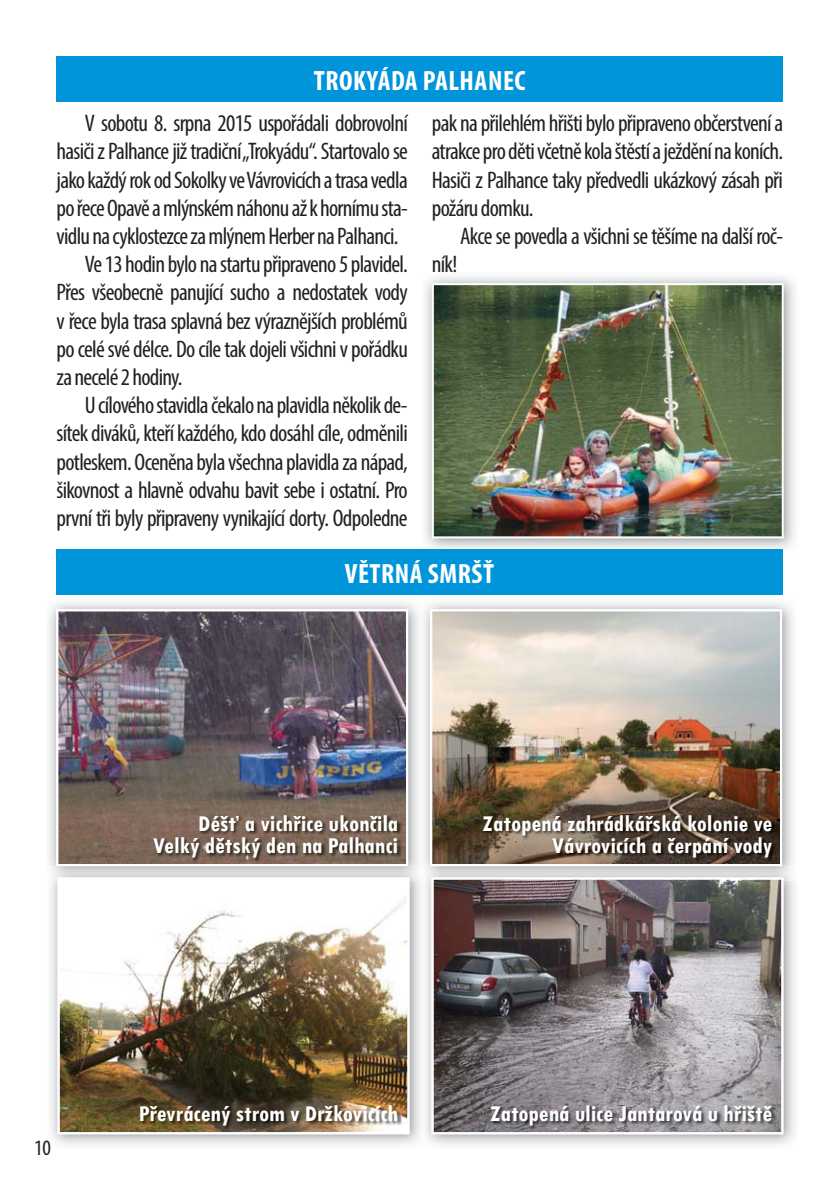
<style>
.page{position:relative;width:840px;height:1191px;background:#fff}
.page>*{position:absolute;margin:0;border:0;box-sizing:border-box;transform-origin:0 0}
.t1{font:700 condensed 28px "Myriad Pro";letter-spacing:.02em;color:#fff}
.t2{font:condensed 24px/28.2px "Myriad Pro";letter-spacing:-.03em;color:#231f20;text-align:justify}
.t3{font:700 condensed 24px/22px "Tw Cen";color:#fff;text-align:right}
.t4{font:condensed 22px "Myriad Pro";color:#231f20}
</style>
<div class="page">
<div style="left:57px;top:57px;width:725px;height:45px;background:#0095da"></div>
<img style="left:421px;top:276px;width:374px;height:276px">
<img style="left:431px;top:283px;width:352px;height:255px">
<div style="left:56px;top:550px;width:726px;height:45px;background:#0095da"></div>
<img style="left:430px;top:609px;width:351px;height:255px">
<img style="left:425px;top:880px;width:370px;height:265px">
<svg style="left:431px;top:877px;width:352px;height:257px;background:#7f797b"></svg>
<img style="left:47px;top:602px;width:373px;height:278px">
<img style="left:56px;top:609px;width:352px;height:257px">
<img style="left:50px;top:880px;width:371px;height:265px">
<img style="left:58px;top:877px;width:351px;height:257px">
<img style="left:153px;top:814px;width:248px;height:47px">
<img style="left:482px;top:814px;width:294px;height:47px">
<img style="left:140px;top:1105px;width:261px;height:25px">
<img style="left:490px;top:1105px;width:286px;height:25px">
<p class="t1" style="left:314px;top:70px;width:213px">TROKYÁDA PALHANEC</p>
<p class="t2" style="left:85px;top:111px;width:324px">V sobotu 8. srpna 2015 uspořádali dobrovolní</p>
<p class="t2" style="left:57px;top:140px;width:352px">hasiči z Palhance již tradiční „Trokyádu“. Startovalo se</p>
<p class="t2" style="left:57px;top:168px;width:352px">jako každý rok od Sokolky ve Vávrovicích a trasa vedla</p>
<p class="t2" style="left:57px;top:196px;width:352px">po řece Opavě a mlýnském náhonu až k hornímu sta-</p>
<p class="t2" style="left:57px;top:224px;width:343px">vidlu na cyklostezce za mlýnem Herber na Palhanci.</p>
<p class="t2" style="left:85px;top:252px;width:324px">Ve 13 hodin bylo na startu připraveno 5 plavidel.</p>
<p class="t2" style="left:57px;top:281px;width:352px">Přes všeobecně panující sucho a nedostatek vody</p>
<p class="t2" style="left:57px;top:309px;width:352px">v řece byla trasa splavná bez výraznějších problémů</p>
<p class="t2" style="left:57px;top:337px;width:352px">po celé své délce. Do cíle tak dojeli všichni v pořádku</p>
<p class="t2" style="left:57px;top:365px;width:127px">za necelé 2 hodiny.</p>
<p class="t2" style="left:85px;top:393px;width:324px">U cílového stavidla čekalo na plavidla několik de-</p>
<p class="t2" style="left:57px;top:422px;width:352px">sítek diváků, kteří každého, kdo dosáhl cíle, odměnili</p>
<p class="t2" style="left:57px;top:450px;width:352px">potleskem. Oceněna byla všechna plavidla za nápad,</p>
<p class="t2" style="left:57px;top:478px;width:352px">šikovnost a hlavně odvahu bavit sebe i ostatní. Pro</p>
<p class="t2" style="left:57px;top:506px;width:352px">první tři byly připraveny vynikající dorty. Odpoledne</p>
<p class="t2" style="left:431px;top:111px;width:352px">pak na přilehlém hřišti bylo připraveno občerstvení a atrakce pro děti včetně kola štěstí a ježdění na koních.<br>Hasiči z Palhance taky předvedli ukázkový zásah při požáru domku.</p>
<p class="t2" style="left:460px;top:224px;width:324px">Akce se povedla a všichni se těšíme na další roč-</p>
<p class="t2" style="left:431px;top:252px;width:27px">ník!</p>
<p class="t1" style="left:344px;top:563px;width:151px">VĚTRNÁ SMRŠŤ</p>
<p class="t3" style="left:153px;top:812px;width:247px">Déšť a vichřice ukončila<br>Velký dětský den na Palhanci</p>
<p class="t3" style="left:482px;top:812px;width:291px">Zatopená zahrádkářská kolonie ve<br>Vávrovicích a čerpání vody</p>
<p class="t4" style="left:34px;top:1139px;width:18px">10</p>
<p class="t3" style="left:139px;top:1102px;width:261px">Převrácený strom v Držkovicích</p>
<p class="t3" style="left:490px;top:1102px;width:283px">Zatopená ulice Jantarová u hřiště</p>
</div>
